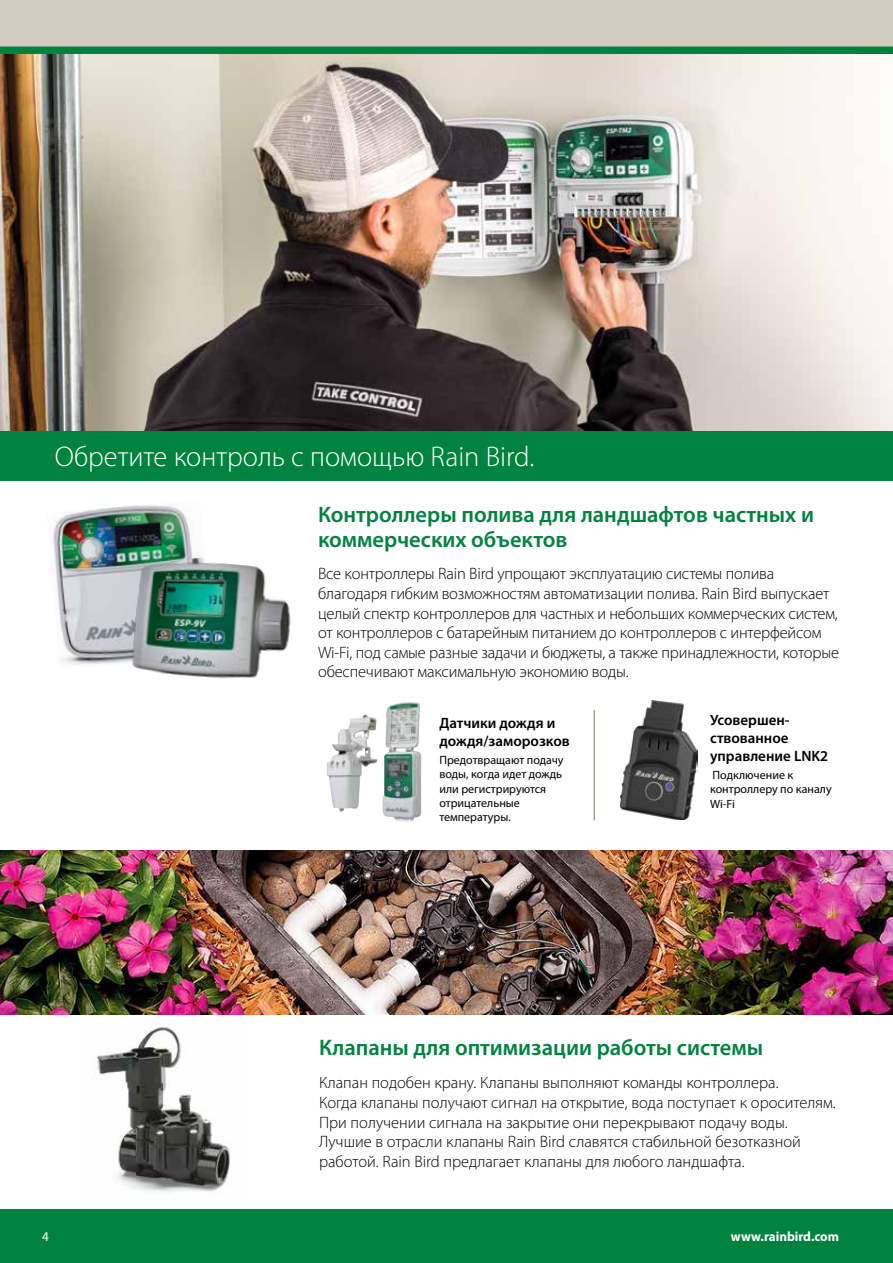
<style>
.page{position:relative;width:893px;height:1263px;background:#fff}
.page>*{position:absolute;margin:0;border:0;box-sizing:border-box;transform-origin:0 0}
.t1{font:300 28.5px "Myriad Pro";color:#fff}
.t2{font:600 22.5px/24px "Myriad Pro";color:#00833e}
.t3{font:300 16.5px/19.5px "Myriad Pro";letter-spacing:-.01em;color:#000}
.t4{font:600 15px/18px "Myriad Pro";color:#000}
.t5{font:700 13.5px "Myriad Pro";color:#fff}
.t6{font:13.5px "Myriad Pro";color:#fff}
.t7{font:12px/14.4px "Myriad Pro";color:#000}
</style>
<div class="page">
<div style="left:0;top:0;width:893px;height:54px;background:#d1ccbd"></div>
<div style="left:0;top:47px;width:893px;height:7px;background:#00833e"></div>
<div style="left:0;top:1209px;width:893px;height:54px;background:#00833e"></div>
<img style="left:0;top:54px;width:893px;height:377px">
<img style="left:48px;top:504px;width:141px;height:161px">
<img style="left:115px;top:527px;width:176px;height:152px">
<img style="left:621px;top:700px;width:77px;height:120px">
<img style="left:0;top:851px;width:893px;height:163px">
<div style="left:0;top:431px;width:893px;height:49px;background:#00833e"></div>
<img style="left:96px;top:1026px;width:135px;height:167px">
<hr style="left:594px;top:710px;width:1px;height:110px;background:#a79f88">
<img style="left:327px;top:715px;width:50px;height:97px">
<img style="left:382px;top:702px;width:39px;height:120px">
<h1 class="t1" style="left:55px;top:440px;width:481px">Обретите контроль с помощью Rain Bird.</h1>
<h2 class="t2" style="left:318px;top:502px;width:497px">Контроллеры полива для ландшафтов частных и коммерческих объектов</h2>
<p class="t3" style="left:318px;top:564px;width:522px">Все контроллеры Rain Bird упрощают эксплуатацию системы полива благодаря гибким возможностям автоматизации полива. Rain Bird выпускает целый спектр контроллеров для частных и небольших коммерческих систем, от контроллеров с батарейным питанием до контроллеров с интерфейсом Wi-Fi, под самые разные задачи и бюджеты, а также принадлежности, которые обеспечивают максимальную экономию воды.</p>
<p class="t4" style="left:439px;top:713px;width:132px">Датчики дождя и дождя/заморозков</p>
<p class="t7" style="left:439px;top:752px;width:126px">Предотвращают подачу воды, когда идет дождь или регистрируются отрицательные температуры.</p>
<p class="t4" style="left:710px;top:711px;width:120px">Усовершен&shy;ствованное управление LNK2</p>
<p class="t7" style="left:710px;top:768px;width:123px">Подключение к контроллеру по каналу<br>Wi-Fi</p>
<h2 class="t2" style="left:319px;top:1035px;width:446px">Клапаны для оптимизации работы системы</h2>
<p class="t3" style="left:319px;top:1073px;width:518px">Клапан подобен крану. Клапаны выполняют команды контроллера.<br>Когда клапаны получают сигнал на открытие, вода поступает к оросителям.<br>При получении сигнала на закрытие они перекрывают подачу воды.<br>Лучшие в отрасли клапаны Rain Bird славятся стабильной безотказной работой. Rain Bird предлагает клапаны для любого ландшафта.</p>
<p class="t6" style="left:42px;top:1228px;width:8px">4</p>
<p class="t5" style="left:731px;top:1227px;width:110px">www.rainbird.com</p>
</div>
